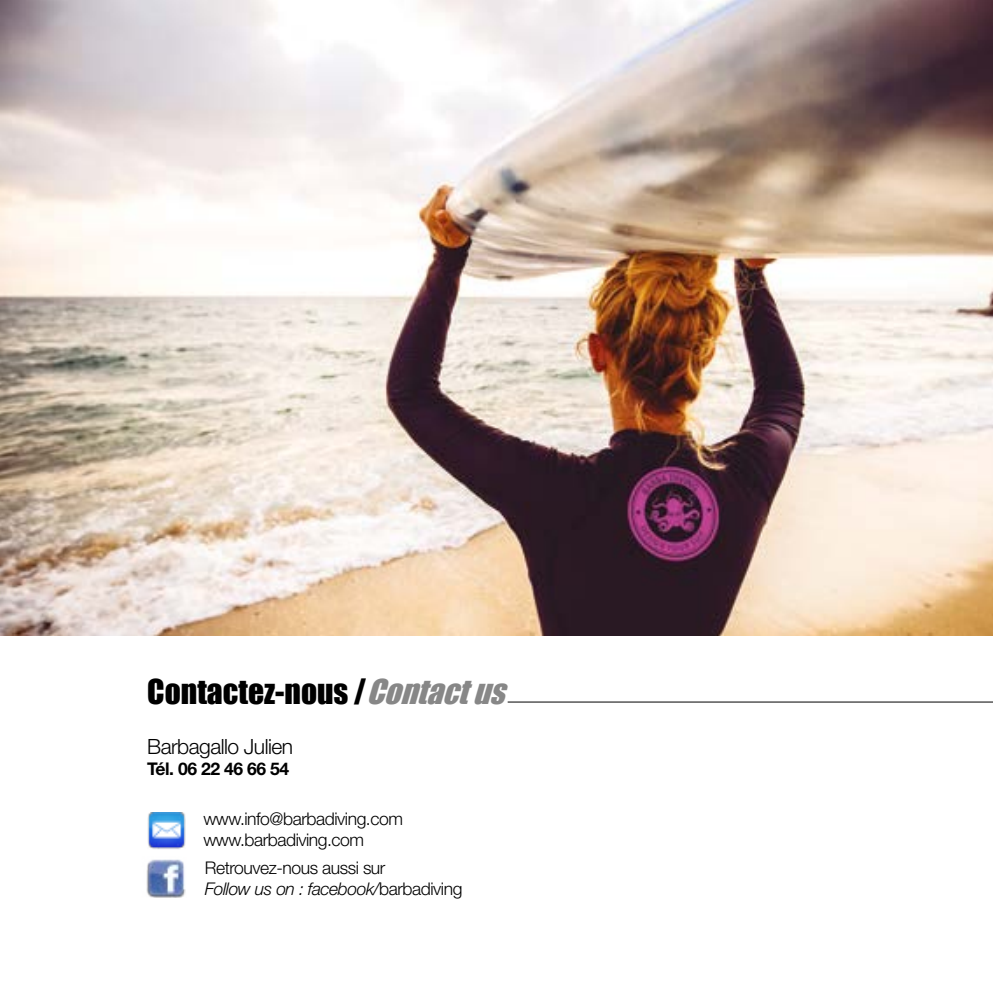
<style>
.page{position:relative;width:993px;height:993px;background:#fff}
.page>*{position:absolute;margin:0;border:0;box-sizing:border-box;transform-origin:0 0}
.t1{font:31.5px "Impact";color:#000}
.t2{font:300 21px "Helvetica Neue LT Std";letter-spacing:-.025em;color:#000}
.t3{font:300 17.5px/21px "Helvetica Neue LT Std";letter-spacing:-.025em;color:#000}
.t4{font:700 17.5px "Helvetica Neue LT Std";letter-spacing:-.025em;color:#000}
.s1{font-style:italic;color:#878787}
.s2{font-style:italic}
</style>
<div class="page">
<img style="left:0;top:0;width:992px;height:635px">
<img style="left:146px;top:859px;width:40px;height:38px">
<img style="left:147px;top:812px;width:38px;height:37px">
<hr style="left:507px;top:701px;width:485px;height:1px;background:#000">
<h1 class="t1" style="left:147px;top:666px;width:372px">CONTACTEZ-NOUS /<span class="s1">CONTACTUS</span></h1>
<p class="t2" style="left:147px;top:733px;width:147px">Barbagallo Julien</p>
<p class="t4" style="left:147px;top:758px;width:143px">Tél. 06 22 46 66 54</p>
<p class="t3" style="left:203px;top:807px;width:201px">www.info@barbadiving.com www.barbadiving.com</p>
<p class="t3" style="left:205px;top:856px;width:259px">Retrouvez-nous aussi sur<br><span class="s2">Follow us on : facebook/</span>barbadiving</p>
</div>
